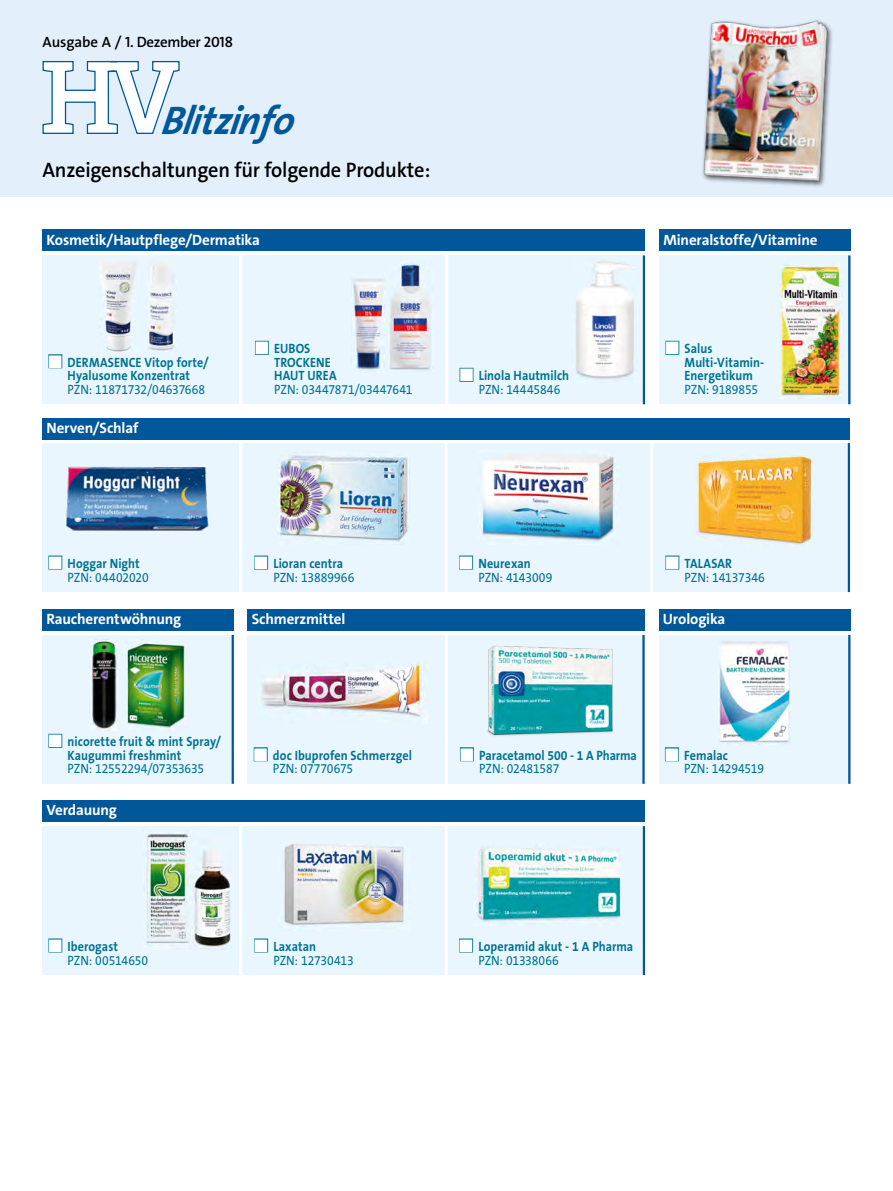
<style>
.page{position:relative;width:893px;height:1191px;background:#fff}
.page>*{position:absolute;margin:0;border:0;box-sizing:border-box;transform-origin:0 0}
.t1{font:italic 700 40.05px "The Sans C4 s";color:#005799}
.t2{font:600 21px "The Sans B6";letter-spacing:-.01em;color:#000}
.t3{font:700 15px "The Sans C4 s";letter-spacing:-.01em;color:#fff}
.t4{font:600 15px "The Sans B6";letter-spacing:-.005em;color:#000}
.t5{font:700 13.5px/13.5px "The Sans B7";letter-spacing:.005em;color:#007391;scale:.9 1}
.t6{font:13.5px "The Sans B5 Plain";letter-spacing:-.01em;color:#007391;scale:.9 1}
.s1{font-family:"The Sans Semi Bold Caps";font-weight:400}
.s2{font-family:"The Sans C4 s"}
.s3{color:#fff}
</style>
<div class="page">
<div style="left:0;top:0;width:893px;height:196px;background:#e3f0fb"></div>
<svg style="left:42px;top:60px;width:138px;height:74px"></svg>
<img style="left:702px;top:20px;width:130px;height:167px">
<div style="left:42px;top:255px;width:603px;height:149px;background:#eaf6fe"></div>
<div style="left:659px;top:255px;width:191px;height:149px;background:#eaf6fe"></div>
<div style="left:42px;top:230px;width:603px;height:21px;background:#005799"></div>
<div style="left:659px;top:230px;width:191px;height:21px;background:#005799"></div>
<div style="left:665px;top:341px;width:14px;height:14px;border:2px solid #007391"></div>
<hr style="left:239px;top:254px;width:3px;height:154px;background:#fff">
<hr style="left:445px;top:254px;width:3px;height:154px;background:#fff">
<hr style="left:643px;top:255px;width:2px;height:149px;background:#005799">
<hr style="left:848px;top:255px;width:2px;height:149px;background:#005799">
<div style="left:42px;top:800px;width:603px;height:21px;background:#005799"></div>
<div style="left:42px;top:826px;width:603px;height:149px;background:#eaf6fe"></div>
<div style="left:254px;top:938px;width:14px;height:14px;border:2px solid #007391"></div>
<div style="left:459px;top:938px;width:14px;height:14px;border:2px solid #007391"></div>
<hr style="left:239px;top:823px;width:3px;height:154px;background:#fff">
<hr style="left:445px;top:823px;width:3px;height:154px;background:#fff">
<div style="left:42px;top:418px;width:808px;height:22px;background:#005799"></div>
<div style="left:42px;top:443px;width:808px;height:149px;background:#eaf6fe"></div>
<div style="left:48px;top:555px;width:14px;height:14px;border:2px solid #007391"></div>
<div style="left:254px;top:555px;width:14px;height:14px;border:2px solid #007391"></div>
<div style="left:459px;top:555px;width:14px;height:14px;border:2px solid #007391"></div>
<div style="left:665px;top:555px;width:14px;height:14px;border:2px solid #007391"></div>
<hr style="left:239px;top:441px;width:3px;height:154px;background:#fff">
<hr style="left:445px;top:441px;width:3px;height:154px;background:#fff">
<hr style="left:650px;top:441px;width:3px;height:154px;background:#fff">
<hr style="left:848px;top:443px;width:2px;height:149px;background:#005799">
<div style="left:42px;top:609px;width:192px;height:21px;background:#005799"></div>
<div style="left:659px;top:609px;width:191px;height:21px;background:#005799"></div>
<div style="left:247px;top:609px;width:398px;height:21px;background:#005799"></div>
<div style="left:42px;top:635px;width:192px;height:149px;background:#eaf6fe"></div>
<div style="left:659px;top:635px;width:191px;height:149px;background:#eaf6fe"></div>
<div style="left:247px;top:635px;width:398px;height:149px;background:#eaf6fe"></div>
<div style="left:48px;top:734px;width:14px;height:14px;border:2px solid #007391"></div>
<div style="left:665px;top:747px;width:14px;height:14px;border:2px solid #007391"></div>
<div style="left:254px;top:747px;width:14px;height:14px;border:2px solid #007391"></div>
<div style="left:460px;top:747px;width:14px;height:14px;border:2px solid #007391"></div>
<hr style="left:445px;top:632px;width:3px;height:154px;background:#fff">
<hr style="left:232px;top:635px;width:2px;height:149px;background:#005799">
<hr style="left:643px;top:826px;width:2px;height:149px;background:#005799">
<hr style="left:848px;top:635px;width:2px;height:149px;background:#005799">
<hr style="left:642px;top:635px;width:3px;height:149px;background:#005799">
<div style="left:255px;top:341px;width:14px;height:14px;border:2px solid #007391"></div>
<img style="left:351px;top:278px;width:33px;height:92px">
<img style="left:389px;top:263px;width:45px;height:107px">
<div style="left:48px;top:354px;width:14px;height:14px;border:2px solid #007391"></div>
<img style="left:100px;top:262px;width:36px;height:90px">
<img style="left:147px;top:263px;width:28px;height:88px">
<img style="left:780px;top:264px;width:61px;height:134px">
<img style="left:482px;top:454px;width:132px;height:87px">
<img style="left:695px;top:454px;width:119px;height:92px">
<img style="left:66px;top:466px;width:143px;height:65px">
<img style="left:487px;top:645px;width:126px;height:91px">
<img style="left:261px;top:663px;width:166px;height:54px">
<img style="left:476px;top:846px;width:146px;height:78px">
<img style="left:284px;top:844px;width:120px;height:81px">
<img style="left:575px;top:261px;width:61px;height:118px">
<img style="left:718px;top:641px;width:73px;height:103px">
<img style="left:90px;top:639px;width:28px;height:92px">
<img style="left:125px;top:643px;width:61px;height:85px">
<img style="left:144px;top:833px;width:88px;height:117px">
<img style="left:278px;top:454px;width:132px;height:87px">
<div style="left:48px;top:938px;width:14px;height:14px;border:2px solid #007391"></div>
<div style="left:459px;top:368px;width:14px;height:14px;border:2px solid #007391"></div>
<p class="t4" style="left:43px;top:34px;width:192px">Ausgabe A / <span class="s1">1.</span> <span class="s2">Dezember</span> <span class="s1">2018</span></p>
<h1 class="t1" style="left:161px;top:95px;width:141px">Blitzinfo</h1>
<h2 class="t2" style="left:43px;top:159px;width:389px">Anzeigenschaltungen für folgende Produkte:</h2>
<p class="t3" style="left:46px;top:230px;width:215px">Kosmetik/Hautpflege/Dermatika</p>
<p class="t3" style="left:663px;top:230px;width:156px">Mineralstoffe/Vitamine</p>
<p class="t5" style="left:48px;top:356px;width:180px;text-align:center"><span class="s3">■</span> DERMASENCE Vitop forte/<br>Hyalusome Konzentrat</p>
<p class="t6" style="left:68px;top:382px;width:154px">PZN: 11871732/04637668</p>
<p class="t3" style="left:46px;top:418px;width:94px">Nerven/Schlaf</p>
<p class="t5" style="left:274px;top:342px;width:71px;text-indent:-19px"><span class="s3">■</span> EUBOS<br>TROCKENE<br>HAUT UREA</p>
<p class="t6" style="left:274px;top:382px;width:155px">PZN: 03447871/03447641</p>
<p class="t5" style="left:460px;top:369px;width:123px"><span class="s3">■</span> Linola Hautmilch</p>
<p class="t6" style="left:479px;top:382px;width:92px">PZN: 14445846</p>
<p class="t5" style="left:48px;top:557px;width:103px"><span class="s3">■</span> Hoggar Night</p>
<p class="t6" style="left:68px;top:570px;width:92px">PZN: 04402020</p>
<p class="t5" style="left:254px;top:557px;width:100px"><span class="s3">■</span> Lioran centra</p>
<p class="t6" style="left:273px;top:570px;width:91px">PZN: 13889966</p>
<p class="t5" style="left:459px;top:557px;width:81px"><span class="s3">■</span> Neurexan</p>
<p class="t6" style="left:478px;top:570px;width:84px">PZN: 4143009</p>
<p class="t5" style="left:685px;top:342px;width:90px;text-indent:-19px"><span class="s3">■</span> Salus<br>Multi-Vitamin-<br>Energetikum</p>
<p class="t6" style="left:685px;top:382px;width:83px">PZN: 9189855</p>
<p class="t5" style="left:665px;top:557px;width:76px"><span class="s3">■</span> TALASAR</p>
<p class="t6" style="left:685px;top:570px;width:91px">PZN: 14137346</p>
<p class="t3" style="left:46px;top:609px;width:136px">Raucherentwöhnung</p>
<p class="t3" style="left:252px;top:609px;width:95px">Schmerzmittel</p>
<p class="t3" style="left:663px;top:609px;width:64px">Urologika</p>
<p class="t5" style="left:68px;top:735px;width:172px;text-indent:-19px"><span class="s3">■</span> nicorette fruit &amp; mint Spray/<br>Kaugummi freshmint</p>
<p class="t6" style="left:68px;top:761px;width:153px">PZN: 12552294/07353635</p>
<p class="t3" style="left:46px;top:800px;width:72px">Verdauung</p>
<p class="t5" style="left:254px;top:749px;width:177px"><span class="s3">■</span> doc Ibuprofen Schmerzgel</p>
<p class="t6" style="left:273px;top:761px;width:91px">PZN: 07770675</p>
<p class="t5" style="left:48px;top:940px;width:79px"><span class="s3">■</span> Iberogast</p>
<p class="t6" style="left:68px;top:952px;width:91px">PZN: 00514650</p>
<p class="t5" style="left:254px;top:940px;width:70px"><span class="s3">■</span> Laxatan</p>
<p class="t6" style="left:273px;top:952px;width:91px">PZN: 12730413</p>
<p class="t5" style="left:460px;top:749px;width:198px"><span class="s3">■</span> Paracetamol 500 - 1 A Pharma</p>
<p class="t6" style="left:479px;top:761px;width:91px">PZN: 02481587</p>
<p class="t5" style="left:665px;top:749px;width:71px"><span class="s3">■</span> Femalac</p>
<p class="t6" style="left:684px;top:761px;width:90px">PZN: 14294519</p>
<p class="t5" style="left:459px;top:940px;width:195px"><span class="s3">■</span> Loperamid akut - 1 A Pharma</p>
<p class="t6" style="left:478px;top:952px;width:91px">PZN: 01338066</p>
</div>
